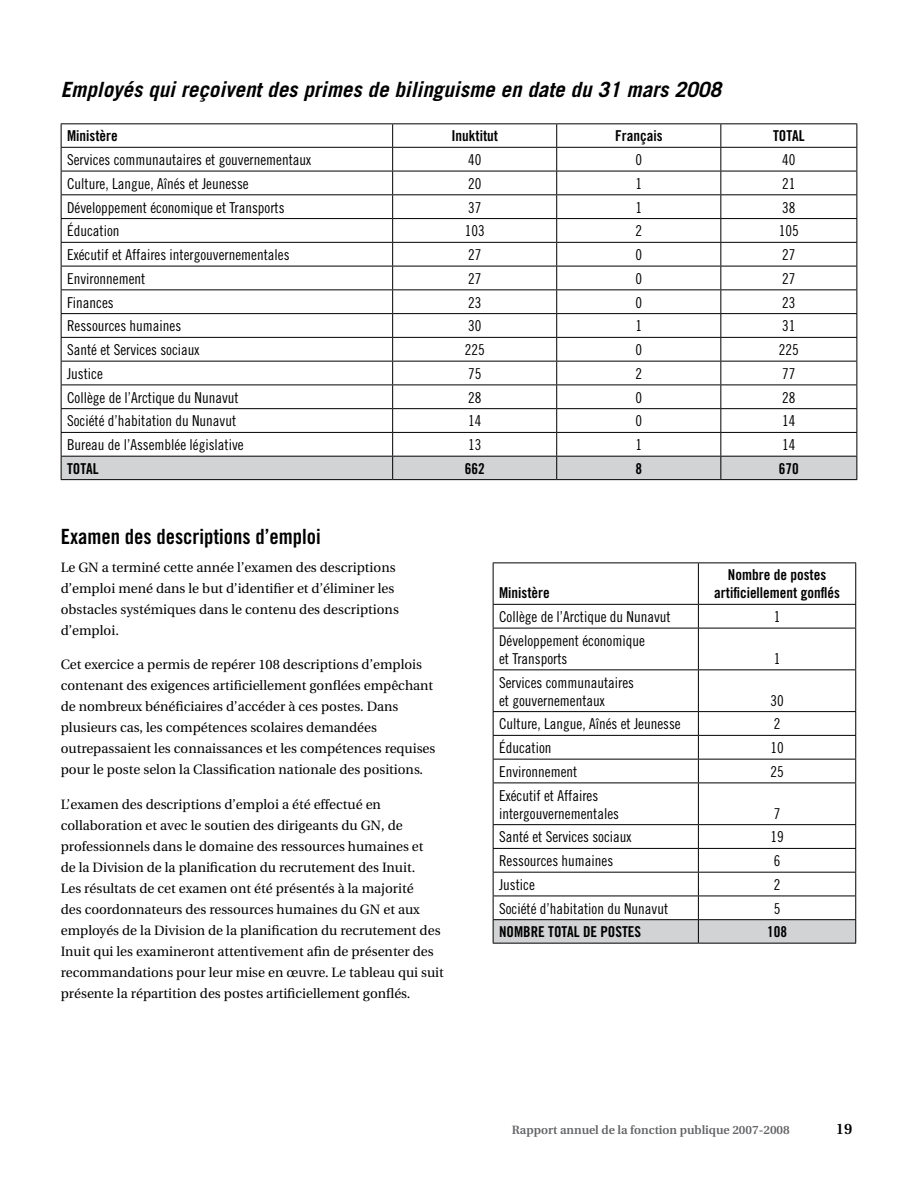
<style>
.page{position:relative;width:918px;height:1188px;background:#fff}
.page>*{position:absolute;margin:0;border:0;box-sizing:border-box;transform-origin:0 0}
.t1{font:italic 700 21px "Trade Gothic";color:#000}
.t2{font:21px "Trade Gothic Bold Cond Twenty";color:#000}
.t3{font:15px/18px "Trade Gothic Cond Eighteen";color:#000}
.t4{font:15px/18px "Trade Gothic Bold Cond Twenty";color:#000;text-align:center}
.t5{font:600 15px "Utopia";color:#000}
.t6{font:13.5px/21px "Utopia";color:#000}
.t7{font:600 12px "Utopia";color:#636466}
</style>
<div class="page">
<hr style="left:61px;top:123px;width:332px;height:1px;background:#000">
<hr style="left:393px;top:123px;width:164px;height:1px;background:#000">
<hr style="left:557px;top:123px;width:164px;height:1px;background:#000">
<hr style="left:721px;top:123px;width:136px;height:1px;background:#000">
<svg style="left:61px;top:124px;width:796px;height:355px"></svg>
<hr style="left:61px;top:479px;width:332px;height:1px;background:#000">
<hr style="left:393px;top:479px;width:164px;height:1px;background:#000">
<hr style="left:557px;top:479px;width:164px;height:1px;background:#000">
<hr style="left:721px;top:479px;width:136px;height:1px;background:#000">
<hr style="left:493px;top:562px;width:205px;height:1px;background:#000">
<hr style="left:493px;top:563px;width:1px;height:41px;background:#000">
<hr style="left:698px;top:562px;width:158px;height:1px;background:#000">
<hr style="left:698px;top:563px;width:1px;height:41px;background:#000">
<hr style="left:855px;top:563px;width:1px;height:41px;background:#000">
<hr style="left:493px;top:604px;width:205px;height:1px;background:#000">
<svg style="left:493px;top:605px;width:1px;height:23px"></svg>
<hr style="left:698px;top:604px;width:158px;height:1px;background:#000">
<svg style="left:698px;top:605px;width:1px;height:23px"></svg>
<svg style="left:855px;top:605px;width:1px;height:23px"></svg>
<hr style="left:493px;top:628px;width:205px;height:1px;background:#000">
<hr style="left:493px;top:628px;width:1px;height:41px;background:#000">
<hr style="left:698px;top:628px;width:158px;height:1px;background:#000">
<hr style="left:698px;top:628px;width:1px;height:41px;background:#000">
<hr style="left:855px;top:628px;width:1px;height:41px;background:#000">
<hr style="left:493px;top:669px;width:205px;height:1px;background:#000">
<hr style="left:493px;top:670px;width:1px;height:41px;background:#000">
<hr style="left:698px;top:669px;width:158px;height:1px;background:#000">
<hr style="left:698px;top:670px;width:1px;height:41px;background:#000">
<hr style="left:855px;top:670px;width:1px;height:41px;background:#000">
<hr style="left:493px;top:711px;width:205px;height:1px;background:#000">
<hr style="left:698px;top:711px;width:158px;height:1px;background:#000">
<hr style="left:493px;top:735px;width:205px;height:1px;background:#000">
<hr style="left:698px;top:735px;width:158px;height:1px;background:#000">
<hr style="left:493px;top:759px;width:205px;height:1px;background:#000">
<svg style="left:493px;top:712px;width:1px;height:71px"></svg>
<hr style="left:698px;top:759px;width:158px;height:1px;background:#000">
<svg style="left:698px;top:712px;width:1px;height:71px"></svg>
<svg style="left:855px;top:712px;width:1px;height:71px"></svg>
<hr style="left:493px;top:783px;width:205px;height:1px;background:#000">
<hr style="left:493px;top:783px;width:1px;height:41px;background:#000">
<hr style="left:698px;top:783px;width:158px;height:1px;background:#000">
<hr style="left:698px;top:783px;width:1px;height:41px;background:#000">
<hr style="left:855px;top:783px;width:1px;height:41px;background:#000">
<hr style="left:493px;top:824px;width:205px;height:1px;background:#000">
<hr style="left:698px;top:824px;width:158px;height:1px;background:#000">
<svg style="left:493px;top:825px;width:363px;height:118px"></svg>
<hr style="left:493px;top:943px;width:205px;height:1px;background:#000">
<hr style="left:698px;top:943px;width:158px;height:1px;background:#000">
<h1 class="t1" style="left:61px;top:77px;width:662px">Employés qui reçoivent des primes de bilinguisme en date du 31 mars 2008</h1>
<p class="t4" style="left:67px;top:127px;width:52px">Ministère</p>
<p class="t4" style="left:451px;top:127px;width:48px">Inuktitut</p>
<p class="t4" style="left:615px;top:127px;width:49px">Français</p>
<p class="t4" style="left:773px;top:127px;width:33px">TOTAL</p>
<p class="t3" style="left:67px;top:151px;width:246px">Services communautaires et gouvernementaux</p>
<p class="t3" style="left:468px;top:151px;width:15px">40</p>
<p class="t3" style="left:635px;top:151px;width:8px">0</p>
<p class="t3" style="left:782px;top:151px;width:15px">40</p>
<p class="t3" style="left:67px;top:174px;width:183px">Culture, Langue, Aînés et Jeunesse</p>
<p class="t3" style="left:468px;top:174px;width:15px">20</p>
<p class="t3" style="left:635px;top:174px;width:8px">1</p>
<p class="t3" style="left:782px;top:174px;width:15px">21</p>
<p class="t3" style="left:67px;top:198px;width:219px">Développement économique et Transports</p>
<p class="t3" style="left:468px;top:198px;width:15px">37</p>
<p class="t3" style="left:635px;top:198px;width:8px">1</p>
<p class="t3" style="left:782px;top:198px;width:15px">38</p>
<p class="t3" style="left:67px;top:222px;width:54px">Éducation</p>
<p class="t3" style="left:465px;top:222px;width:21px">103</p>
<p class="t3" style="left:635px;top:222px;width:8px">2</p>
<p class="t3" style="left:779px;top:222px;width:21px">105</p>
<p class="t3" style="left:67px;top:246px;width:224px">Exécutif et Affaires intergouvernementales</p>
<p class="t3" style="left:468px;top:246px;width:15px">27</p>
<p class="t3" style="left:635px;top:246px;width:8px">0</p>
<p class="t3" style="left:782px;top:246px;width:15px">27</p>
<p class="t3" style="left:67px;top:269px;width:80px">Environnement</p>
<p class="t3" style="left:468px;top:269px;width:15px">27</p>
<p class="t3" style="left:635px;top:269px;width:8px">0</p>
<p class="t3" style="left:782px;top:269px;width:15px">27</p>
<p class="t3" style="left:67px;top:293px;width:48px">Finances</p>
<p class="t3" style="left:468px;top:293px;width:15px">23</p>
<p class="t3" style="left:635px;top:293px;width:8px">0</p>
<p class="t3" style="left:782px;top:293px;width:15px">23</p>
<p class="t3" style="left:67px;top:317px;width:116px">Ressources humaines</p>
<p class="t3" style="left:468px;top:317px;width:15px">30</p>
<p class="t3" style="left:635px;top:317px;width:8px">1</p>
<p class="t3" style="left:782px;top:317px;width:15px">31</p>
<p class="t3" style="left:67px;top:341px;width:134px">Santé et Services sociaux</p>
<p class="t3" style="left:465px;top:341px;width:21px">225</p>
<p class="t3" style="left:635px;top:341px;width:8px">0</p>
<p class="t3" style="left:779px;top:341px;width:21px">225</p>
<p class="t3" style="left:67px;top:364px;width:37px">Justice</p>
<p class="t3" style="left:468px;top:364px;width:15px">75</p>
<p class="t3" style="left:635px;top:364px;width:8px">2</p>
<p class="t3" style="left:782px;top:364px;width:15px">77</p>
<p class="t3" style="left:67px;top:388px;width:173px">Collège de l’Arctique du Nunavut</p>
<p class="t3" style="left:468px;top:388px;width:15px">28</p>
<p class="t3" style="left:635px;top:388px;width:8px">0</p>
<p class="t3" style="left:782px;top:388px;width:15px">28</p>
<p class="t3" style="left:67px;top:412px;width:171px">Société d’habitation du Nunavut</p>
<p class="t3" style="left:468px;top:412px;width:15px">14</p>
<p class="t3" style="left:635px;top:412px;width:8px">0</p>
<p class="t3" style="left:782px;top:412px;width:15px">14</p>
<p class="t3" style="left:67px;top:436px;width:178px">Bureau de l’Assemblée législative</p>
<p class="t3" style="left:468px;top:436px;width:15px">13</p>
<p class="t3" style="left:635px;top:436px;width:8px">1</p>
<p class="t3" style="left:782px;top:436px;width:15px">14</p>
<p class="t4" style="left:67px;top:459px;width:33px">TOTAL</p>
<p class="t4" style="left:465px;top:459px;width:21px">662</p>
<p class="t4" style="left:635px;top:459px;width:8px">8</p>
<p class="t4" style="left:779px;top:459px;width:21px">670</p>
<h1 class="t2" style="left:61px;top:524px;width:262px">Examen des descriptions d’emploi</h1>
<p class="t6" style="left:61px;top:557px;width:340px">Le GN a terminé cette année l’examen des descriptions d’emploi mené dans le but d’identifier et d’éliminer les obstacles systémiques dans le contenu des descriptions d’emploi.</p>
<p class="t6" style="left:61px;top:654px;width:376px">Cet exercice a permis de repérer 108 descriptions d’emplois contenant des exigences artificiellement gonflées empêchant de nombreux bénéficiaires d’accéder à ces postes. Dans plusieurs cas, les compétences scolaires demandées outrepassaient les connaissances et les compétences requises pour le poste selon la Classification nationale des positions.</p>
<p class="t6" style="left:61px;top:794px;width:385px">L’examen des descriptions d’emploi a été effectué en collaboration et avec le soutien des dirigeants du GN, de professionnels dans le domaine des ressources humaines et<br>de la Division de la planification du recrutement des Inuit.<br>Les résultats de cet examen ont été présentés à la majorité<br>des coordonnateurs des ressources humaines du GN et aux employés de la Division de la planification du recrutement des Inuit qui les examineront attentivement afin de présenter des recommandations pour leur mise en œuvre. Le tableau qui suit présente la répartition des postes artificiellement gonflés.</p>
<p class="t4" style="left:499px;top:584px;width:52px">Ministère</p>
<p class="t4" style="left:714px;top:566px;width:127px">Nombre de postes artificiellement gonflés</p>
<p class="t3" style="left:499px;top:608px;width:173px">Collège de l’Arctique du Nunavut</p>
<p class="t3" style="left:774px;top:608px;width:8px">1</p>
<p class="t3" style="left:499px;top:631px;width:147px">Développement économique et Transports</p>
<p class="t3" style="left:774px;top:649px;width:8px">1</p>
<p class="t3" style="left:499px;top:673px;width:136px">Services communautaires et gouvernementaux</p>
<p class="t3" style="left:770px;top:691px;width:15px">30</p>
<p class="t3" style="left:499px;top:715px;width:183px">Culture, Langue, Aînés et Jeunesse</p>
<p class="t3" style="left:774px;top:715px;width:8px">2</p>
<p class="t3" style="left:499px;top:739px;width:54px">Éducation</p>
<p class="t3" style="left:770px;top:739px;width:15px">10</p>
<p class="t3" style="left:499px;top:762px;width:80px">Environnement</p>
<p class="t3" style="left:770px;top:762px;width:15px">25</p>
<p class="t3" style="left:499px;top:786px;width:121px">Exécutif et Affaires intergouvernementales</p>
<p class="t3" style="left:774px;top:804px;width:8px">7</p>
<p class="t3" style="left:499px;top:828px;width:134px">Santé et Services sociaux</p>
<p class="t3" style="left:770px;top:828px;width:15px">19</p>
<p class="t3" style="left:499px;top:852px;width:116px">Ressources humaines</p>
<p class="t3" style="left:774px;top:852px;width:8px">6</p>
<p class="t3" style="left:499px;top:875px;width:37px">Justice</p>
<p class="t3" style="left:774px;top:875px;width:8px">2</p>
<p class="t3" style="left:499px;top:899px;width:171px">Société d’habitation du Nunavut</p>
<p class="t3" style="left:774px;top:899px;width:8px">5</p>
<p class="t4" style="left:499px;top:923px;width:16px">Nombre</p>
<p class="t4" style="left:548px;top:923px;width:8px">total</p>
<p class="t4" style="left:583px;top:923px;width:26px">de postes</p>
<p class="t4" style="left:767px;top:923px;width:21px">108</p>
<p class="t7" style="left:512px;top:1124px;width:279px">Rapport annuel de la fonction publique 2007-2008</p>
<p class="t5" style="left:836px;top:1121px;width:9px">19</p>
</div>
